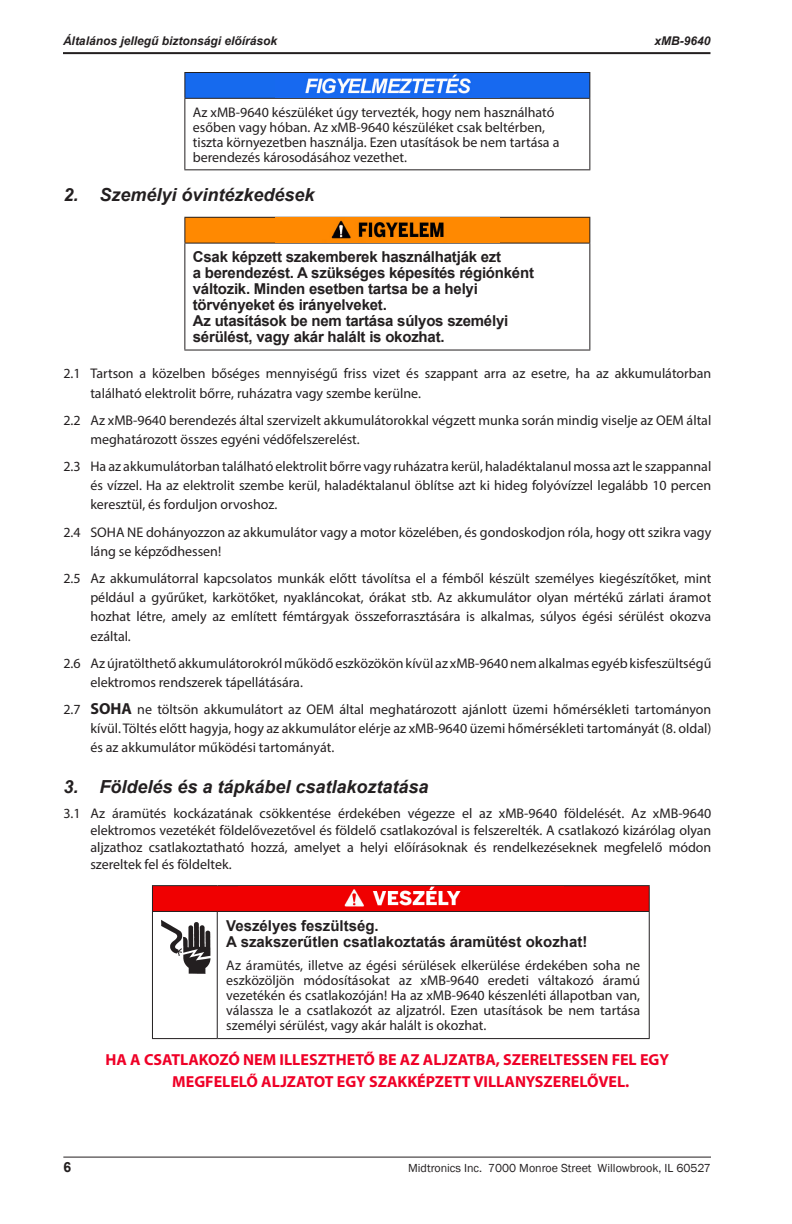
<style>
.page{position:relative;width:792px;height:1224px;background:#fff}
.page>*{position:absolute;margin:0;border:0;box-sizing:border-box;transform-origin:0 0}
.Heading_2{font:italic 700 18px "Arial";color:#231f20}
.Body_Steps{font:700 16px/22px "Myriad Pro";color:#ef0027}
.Warning-Bold{font:700 15px/16px "Arial";letter-spacing:-.015em;color:#231f20}
.Body_Steps-2{font:14px/19.2px "Myriad Pro";color:#231f20}
.Warning-Text{font:14px/15px "Myriad Pro";color:#231f20;text-align:justify}
.Warning-Bold-2{font:14px/15px "Myriad Pro";color:#231f20}
.t1{font:700 14px "Arial";color:#231f20}
.t2{font:12px "Franklin Gothic";color:#231f20}
.t3{font:italic 700 12px "Arial";color:#231f20}
.s1{font-weight:700;font-size:16px}
</style>
<div class="page">
<hr style="left:63px;top:1157px;width:648px;height:1px;background:#231f20">
<hr style="left:63px;top:52px;width:647px;height:2px;background:#231f20">
<div style="left:185px;top:72px;width:405px;height:26px;background:#166aee"></div>
<hr style="left:184px;top:72px;width:406px;height:1px;background:#231f20">
<svg style="left:184px;top:73px;width:1px;height:25px"></svg>
<svg style="left:589px;top:73px;width:1px;height:25px"></svg>
<hr style="left:184px;top:98px;width:406px;height:1px;background:#231f20">
<hr style="left:184px;top:99px;width:1px;height:70px;background:#231f20">
<hr style="left:589px;top:99px;width:1px;height:70px;background:#231f20">
<hr style="left:184px;top:169px;width:406px;height:1px;background:#231f20">
<img style="left:305px;top:74px;width:166px;height:20px">
<div style="left:185px;top:217px;width:405px;height:26px;background:#ff8901"></div>
<hr style="left:184px;top:217px;width:406px;height:1px;background:#231f20">
<svg style="left:184px;top:218px;width:1px;height:25px"></svg>
<svg style="left:589px;top:218px;width:1px;height:25px"></svg>
<hr style="left:184px;top:243px;width:406px;height:1px;background:#231f20">
<hr style="left:184px;top:244px;width:1px;height:106px;background:#231f20">
<hr style="left:589px;top:244px;width:1px;height:106px;background:#231f20">
<hr style="left:184px;top:350px;width:406px;height:1px;background:#231f20">
<img style="left:331px;top:220px;width:113px;height:19px">
<div style="left:152px;top:886px;width:497px;height:25px;background:#f00001"></div>
<svg style="left:649px;top:886px;width:1px;height:25px"></svg>
<hr style="left:152px;top:885px;width:65px;height:1px;background:#231f20">
<svg style="left:152px;top:886px;width:1px;height:25px"></svg>
<hr style="left:217px;top:885px;width:433px;height:1px;background:#231f20">
<hr style="left:152px;top:911px;width:65px;height:1px;background:#231f20">
<hr style="left:152px;top:912px;width:1px;height:126px;background:#231f20">
<hr style="left:217px;top:911px;width:433px;height:1px;background:#231f20">
<hr style="left:217px;top:912px;width:1px;height:126px;background:#231f20">
<hr style="left:649px;top:912px;width:1px;height:126px;background:#231f20">
<hr style="left:152px;top:1038px;width:65px;height:1px;background:#231f20">
<hr style="left:217px;top:1038px;width:433px;height:1px;background:#231f20">
<img style="left:344px;top:886px;width:117px;height:21px">
<img style="left:161px;top:920px;width:50px;height:54px">
<p class="t3" style="left:63px;top:33px;width:216px">Általános jellegű biztonsági előírások</p>
<p class="t3" style="left:654px;top:33px;width:58px">xMB-9640</p>
<p class="Warning-Bold-2" style="left:193px;top:104px;width:368px">Az xMB-9640 készüléket úgy tervezték, hogy nem használható esőben vagy hóban. Az xMB-9640 készüléket csak beltérben, tiszta környezetben használja. Ezen utasítások be nem tartása a berendezés károsodásához vezethet.</p>
<p class="Heading_2" style="left:63px;top:183px;width:253px">2. Személyi óvintézkedések</p>
<p class="Warning-Bold" style="left:193px;top:249px;width:343px">Csak képzett szakemberek használhatják ezt<br>a berendezést. A szükséges képesítés régiónként változik. Minden esetben tartsa be a helyi törvényeket és irányelveket.<br>Az utasítások be nem tartása súlyos személyi sérülést, vagy akár halált is okozhat.</p>
<p class="Body_Steps-2" style="left:90px;top:364px;width:623px;text-indent:-27px">2.1 Tartson a közelben bőséges mennyiségű friss vizet és szappant arra az esetre, ha az akkumulátorban található elektrolit bőrre, ruházatra vagy szembe kerülne.</p>
<p class="Body_Steps-2" style="left:90px;top:410px;width:623px;text-indent:-27px">2.2 Az xMB-9640 berendezés által szervizelt akkumulátorokkal végzett munka során mindig viselje az OEM által meghatározott összes egyéni védőfelszerelést.</p>
<p class="Body_Steps-2" style="left:90px;top:457px;width:623px;text-align:justify;text-indent:-27px">2.3 Ha az akkumulátorban található elektrolit bőrre vagy ruházatra kerül, haladéktalanul mossa azt le szappannal és vízzel. Ha az elektrolit szembe kerül, haladéktalanul öblítse azt ki hideg folyóvízzel legalább 10 percen keresztül, és forduljon orvoshoz.</p>
<p class="Body_Steps-2" style="left:90px;top:522px;width:622px;text-indent:-27px">2.4 SOHA NE dohányozzon az akkumulátor vagy a motor közelében, és gondoskodjon róla, hogy ott szikra vagy láng se képződhessen!</p>
<p class="Body_Steps-2" style="left:90px;top:568px;width:623px;text-align:justify;text-indent:-27px">2.5 Az akkumulátorral kapcsolatos munkák előtt távolítsa el a fémből készült személyes kiegészítőket, mint például a gyűrűket, karkötőket, nyakláncokat, órákat stb. Az akkumulátor olyan mértékű zárlati áramot hozhat létre, amely az említett fémtárgyak összeforrasztására is alkalmas, súlyos égési sérülést okozva ezáltal.</p>
<p class="Body_Steps-2" style="left:90px;top:653px;width:623px;text-indent:-27px">2.6 Az újratölthető akkumulátorokról működő eszközökön kívül az xMB-9640 nem alkalmas egyéb kisfeszültségű elektromos rendszerek tápellátására.</p>
<p class="Body_Steps-2" style="left:90px;top:699px;width:623px;text-align:justify;text-indent:-27px">2.7 <span class="s1">SOHA</span> ne töltsön akkumulátort az OEM által meghatározott ajánlott üzemi hőmérsékleti tartományon kívül. Töltés előtt hagyja, hogy az akkumulátor elérje az xMB-9640 üzemi hőmérsékleti tartományát (8. oldal) és az akkumulátor működési tartományát.</p>
<p class="Heading_2" style="left:63px;top:775px;width:367px">3. Földelés és a tápkábel csatlakoztatása</p>
<p class="Body_Steps-2" style="left:90px;top:805px;width:623px;line-height:17px;text-align:justify;text-indent:-27px">3.1 Az áramütés kockázatának csökkentése érdekében végezze el az xMB-9640 földelését. Az xMB-9640 elektromos vezetékét földelővezetővel és földelő csatlakozóval is felszerelték. A csatlakozó kizárólag olyan aljzathoz csatlakoztatható hozzá, amelyet a helyi előírásoknak és rendelkezéseknek megfelelő módon szereltek fel és földeltek.</p>
<p class="Warning-Bold" style="left:226px;top:919px;width:363px">Veszélyes feszültség.<br>A szakszerűtlen csatlakoztatás áramütést okozhat!</p>
<p class="Warning-Text" style="left:226px;top:957px;width:416px">Az áramütés, illetve az égési sérülések elkerülése érdekében soha ne eszközöljön módosításokat az xMB-9640 eredeti váltakozó áramú vezetékén és csatlakozóján! Ha az xMB-9640 készenléti állapotban van, válassza le a csatlakozót az aljzatról. Ezen utasítások be nem tartása személyi sérülést, vagy akár halált is okozhat.</p>
<p class="Body_Steps" style="left:172px;top:1048px;width:498px;text-indent:-67px">HA A CSATLAKOZÓ NEM ILLESZTHETŐ BE AZ ALJZATBA, SZERELTESSEN FEL EGY<br>MEGFELELŐ ALJZATOT EGY SZAKKÉPZETT VILLANYSZERELŐVEL.</p>
<p class="t1" style="left:63px;top:1158px;width:9px">6</p>
<p class="t2" style="left:408px;top:1161px;width:304px">Midtronics Inc. 7000 Monroe Street Willowbrook, IL 60527</p>
</div>
